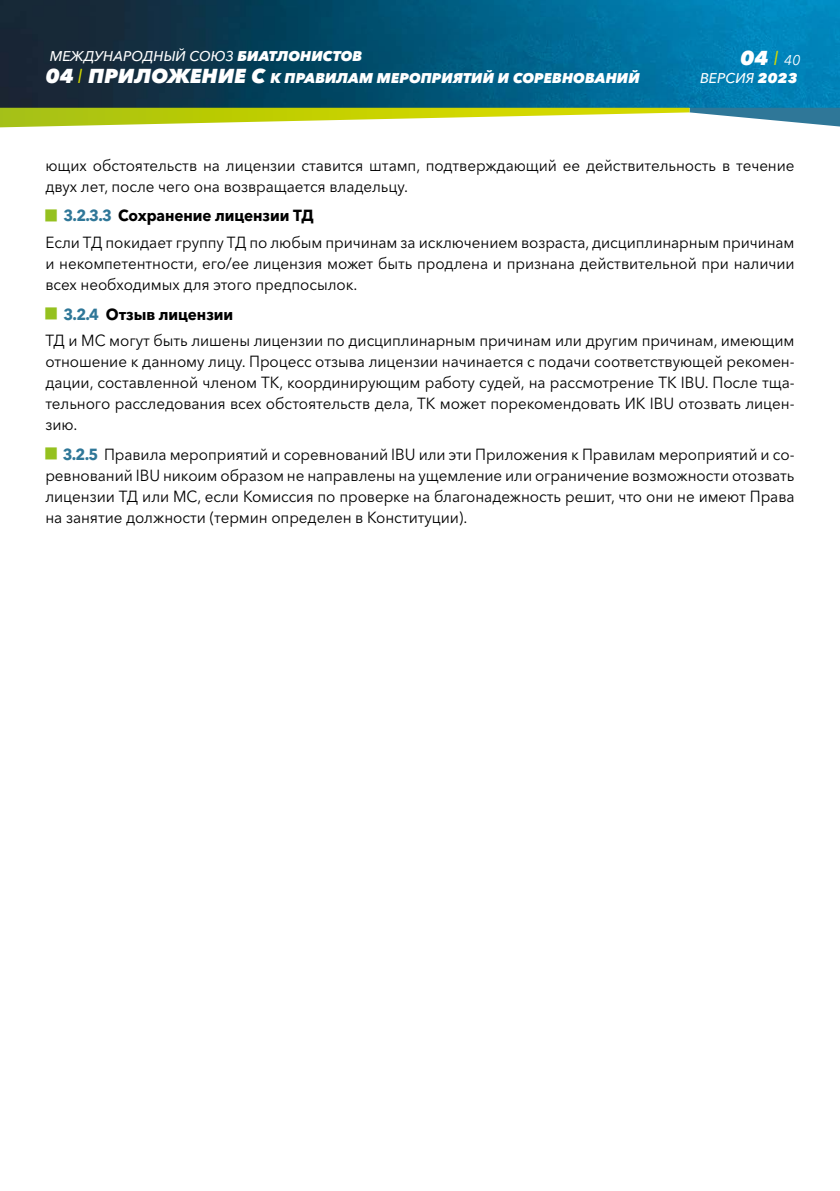
<style>
.page{position:relative;width:840px;height:1191px;background:#fff}
.page>*{position:absolute;margin:0;border:0;box-sizing:border-box;transform-origin:0 0}
.t1{font:italic 800 20px "Avenir Next W1 G";color:#fff}
.Grundtext{font:16px/21px "Avenir Next W1 G";letter-spacing:-.005em;color:#000;text-align:justify;scale:.95 1}
.Grundtext-2{font:700 16px "Avenir Next W1 G";letter-spacing:-.005em;color:#000;scale:.95 1}
.t2{font:italic 800 14px/22px "Avenir Next W1 G";letter-spacing:.005em;color:#fff}
.t3{font:italic 500 14px "Avenir Next W1 G";letter-spacing:.005em;color:#fff}
.s1{font-weight:500}
.s2{font-size:20px}
.s3{font-weight:400;font-size:20px;color:#d3d800}
.s4{font-weight:400;color:#d3d800}
.s5{font-weight:400;font-size:14px}
.s6{font-weight:800}
.s7{color:#2f7798}
.s8{font-weight:700;color:#2f7798}
</style>
<div class="page">
<img style="left:0;top:0;width:839px;height:108px">
<svg style="left:0;top:108px;width:839px;height:20px"></svg>
<p class="t2" style="left:46px;top:45px;width:595px"><span class="s1">MЕЖДУНАРОДНЫЙ СОЮЗ</span> БИАТЛОНИСТОВ<br><span class="s2">04</span> <span class="s3">I</span> <span class="s2">ПРИЛОЖЕНИЕ C</span> К ПРАВИЛАМ МЕРОПРИЯТИЙ И СОРЕВНОВАНИЙ</p>
<p class="t1" style="left:740px;top:46px;width:61px">04 <span class="s4">I</span> <span class="s5">40</span></p>
<p class="t3" style="left:699px;top:70px;width:99px">ВЕРСИЯ <span class="s6">2023</span></p>
<p class="Grundtext" style="left:45px;top:155px;width:789px">ющих обстоятельств на лицензии ставится штамп, подтверждающий ее действительность в течение двух лет, после чего она возвращается владельцу.</p>
<p class="Grundtext-2" style="left:63px;top:206px;width:265px"><span class="s7">3.2.3.3</span> Сохранение лицензии ТД</p>
<p class="Grundtext" style="left:45px;top:232px;width:789px">Если ТД покидает группу ТД по любым причинам за исключением возраста, дисциплинарным причинам и некомпетентности, его/ee лицензия может быть продлена и признана действительной при наличии всех необходимых для этого предпосылок.</p>
<p class="Grundtext-2" style="left:63px;top:304px;width:180px"><span class="s7">3.2.4</span> Отзыв лицензии</p>
<p class="Grundtext" style="left:45px;top:330px;width:789px">ТД и МС могут быть лишены лицензии по дисциплинарным причинам или другим причинам, имеющим отношение к данному лицу. Процесс отзыва лицензии начинается с подачи соответствующей рекомен&shy;дации, составленной членом ТК, координирующим работу судей, на рассмотрение ТК IBU. После тща&shy;тельного расследования всех обстоятельств дела, ТК может порекомендовать ИК IBU отозвать лицен&shy;зию.</p>
<p class="Grundtext" style="left:45px;top:444px;width:789px;text-indent:17px"><span class="s8">3.2.5</span> Правила мероприятий и соревнований IBU или эти Приложения к Правилам мероприятий и со&shy;ревнований IBU никоим образом не направлены на ущемление или ограничение возможности отозвать лицензии ТД или МС, если Комиссия по проверке на благонадежность решит, что они не имеют Права на занятие должности (термин определен в Конституции).</p>
</div>
